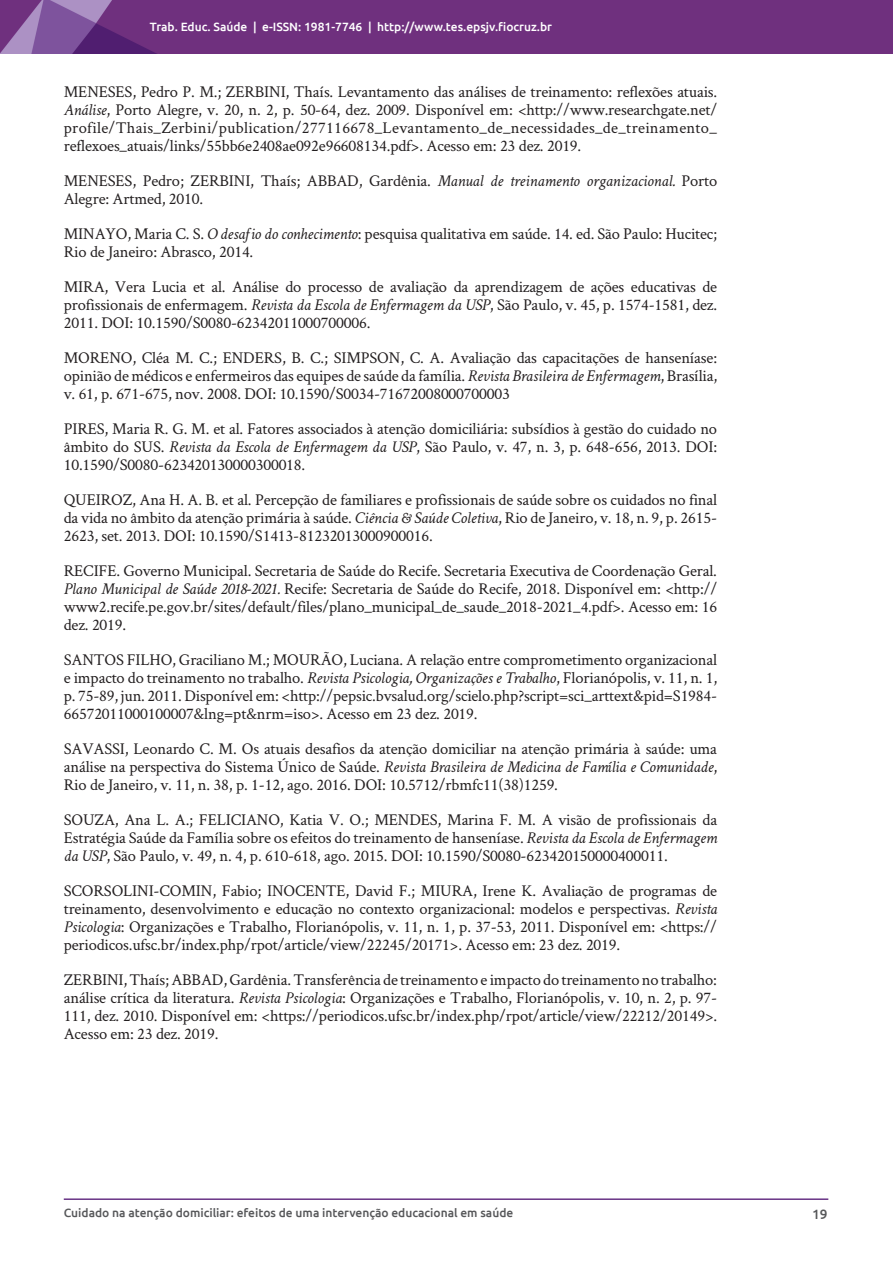
<style>
.page{position:relative;width:893px;height:1263px;background:#fff}
.page>*{position:absolute;margin:0;border:0;box-sizing:border-box;transform-origin:0 0}
.texto-referencias{font:16.5px/18px "Crimson Text";letter-spacing:-.01em;color:#231f20;text-align:justify}
.t1{font:500 13.5px "Ubuntu";color:#57585a}
.t2{font:500 12px "Ubuntu";color:#57585a}
.t3{font:500 12px "Ubuntu";color:#fff}
.s1{font-style:italic}
</style>
<div class="page">
<hr style="left:64px;top:1198px;width:764px;height:2px;background:#693486">
<img style="left:0;top:0;width:893px;height:53px">
<p class="t3" style="left:150px;top:19px;width:404px">Trab. Educ. Saúde | e-ISSN: 1981-7746 | http://www.tes.epsjv.fiocruz.br</p>
<p class="texto-referencias" style="left:64px;top:82px;width:655px">MENESES, Pedro P. M.; ZERBINI, Thaís. Levantamento das análises de treinamento: reflexões atuais.<br><span class="s1">Análise</span>, Porto Alegre, v. 20, n. 2, p. 50-64, dez. 2009. Disponível em: &lt;http://www.researchgate.net/ profile/Thais_Zerbini/publication/277116678_Levantamento_de_necessidades_de_treinamento_ reflexoes_atuais/links/55bb6e2408ae092e96608134.pdf&gt;. Acesso em: 23 dez. 2019.</p>
<p class="texto-referencias" style="left:64px;top:171px;width:655px">MENESES, Pedro; ZERBINI, Thaís; ABBAD, Gardênia. <span class="s1">Manual de treinamento organizacional.</span> Porto<br>Alegre: Artmed, 2010.</p>
<p class="texto-referencias" style="left:64px;top:224px;width:655px">MINAYO, Maria C. S. <span class="s1">O desafio do conhecimento</span>: pesquisa qualitativa em saúde. 14. ed. São Paulo: Hucitec;<br>Rio de Janeiro: Abrasco, 2014.</p>
<p class="texto-referencias" style="left:64px;top:277px;width:655px">MIRA, Vera Lucia et al. Análise do processo de avaliação da aprendizagem de ações educativas de profissionais de enfermagem. <span class="s1">Revista da Escola de Enfermagem da USP</span>, São Paulo, v. 45, p. 1574-1581, dez.<br>2011. DOI: 10.1590/S0080-62342011000700006.</p>
<p class="texto-referencias" style="left:64px;top:348px;width:655px">MORENO, Cléa M. C.; ENDERS, B. C.; SIMPSON, C. A. Avaliação das capacitações de hanseníase: opinião de médicos e enfermeiros das equipes de saúde da família. <span class="s1">Revista Brasileira de Enfermagem</span>, Brasília, v. 61, p. 671-675, nov. 2008. DOI: 10.1590/S0034-71672008000700003</p>
<p class="texto-referencias" style="left:64px;top:419px;width:655px">PIRES, Maria R. G. M. et al. Fatores associados à atenção domiciliária: subsídios à gestão do cuidado no âmbito do SUS. <span class="s1">Revista da Escola de Enfermagem da USP</span>, São Paulo, v. 47, n. 3, p. 648-656, 2013. DOI:<br>10.1590/S0080-623420130000300018.</p>
<p class="texto-referencias" style="left:64px;top:490px;width:655px">QUEIROZ, Ana H. A. B. et al. Percepção de familiares e profissionais de saúde sobre os cuidados no final da vida no âmbito da atenção primária à saúde. <span class="s1">Ciência &amp; Saúde Coletiva</span>, Rio de Janeiro, v. 18, n. 9, p. 2615- 2623, set. 2013. DOI: 10.1590/S1413-81232013000900016.</p>
<p class="texto-referencias" style="left:64px;top:561px;width:655px">RECIFE. Governo Municipal. Secretaria de Saúde do Recife. Secretaria Executiva de Coordenação Geral.<br><span class="s1">Plano Municipal de Saúde 2018-2021.</span> Recife: Secretaria de Saúde do Recife, 2018. Disponível em: &lt;http:// www2.recife.pe.gov.br/sites/default/files/plano_municipal_de_saude_2018-2021_4.pdf&gt;. Acesso em: 16 dez. 2019.</p>
<p class="texto-referencias" style="left:64px;top:650px;width:655px">SANTOS FILHO, Graciliano M.; MOURÃO, Luciana. A relação entre comprometimento organizacional e impacto do treinamento no trabalho. <span class="s1">Revista Psicologia, Organizações e Trabalho</span>, Florianópolis, v. 11, n. 1, p. 75-89, jun. 2011. Disponível em: &lt;http://pepsic.bvsalud.org/scielo.php?script=sci_arttext&amp;pid=S1984- 66572011000100007&amp;lng=pt&amp;nrm=iso&gt;. Acesso em 23 dez. 2019.</p>
<p class="texto-referencias" style="left:64px;top:739px;width:655px">SAVASSI, Leonardo C. M. Os atuais desafios da atenção domiciliar na atenção primária à saúde: uma análise na perspectiva do Sistema Único de Saúde. <span class="s1">Revista Brasileira de Medicina de Família e Comunidade</span>, Rio de Janeiro, v. 11, n. 38, p. 1-12, ago. 2016. DOI: 10.5712/rbmfc11(38)1259.</p>
<p class="texto-referencias" style="left:64px;top:810px;width:655px">SOUZA, Ana L. A.; FELICIANO, Katia V. O.; MENDES, Marina F. M. A visão de profissionais da Estratégia Saúde da Família sobre os efeitos do treinamento de hanseníase. <span class="s1">Revista da Escola de Enfermagem da USP</span>, São Paulo, v. 49, n. 4, p. 610-618, ago. 2015. DOI: 10.1590/S0080-623420150000400011.</p>
<p class="texto-referencias" style="left:64px;top:881px;width:655px">SCORSOLINI-COMIN, Fabio; INOCENTE, David F.; MIURA, Irene K. Avaliação de programas de treinamento, desenvolvimento e educação no contexto organizacional: modelos e perspectivas. <span class="s1">Revista Psicologia</span>: Organizações e Trabalho, Florianópolis, v. 11, n. 1, p. 37-53, 2011. Disponível em: &lt;https:// periodicos.ufsc.br/index.php/rpot/article/view/22245/20171&gt;. Acesso em: 23 dez. 2019.</p>
<p class="texto-referencias" style="left:64px;top:970px;width:655px">ZERBINI, Thaís; ABBAD, Gardênia. Transferência de treinamento e impacto do treinamento no trabalho: análise crítica da literatura. <span class="s1">Revista Psicologia</span>: Organizações e Trabalho, Florianópolis, v. 10, n. 2, p. 97- 111, dez. 2010. Disponível em: &lt;https://periodicos.ufsc.br/index.php/rpot/article/view/22212/20149&gt;.<br>Acesso em: 23 dez. 2019.</p>
<p class="t2" style="left:64px;top:1205px;width:451px">Cuidado na atenção domiciliar: efeitos de uma intervenção educacional em saúde</p>
<p class="t1" style="left:812px;top:1205px;width:17px">19</p>
</div>
